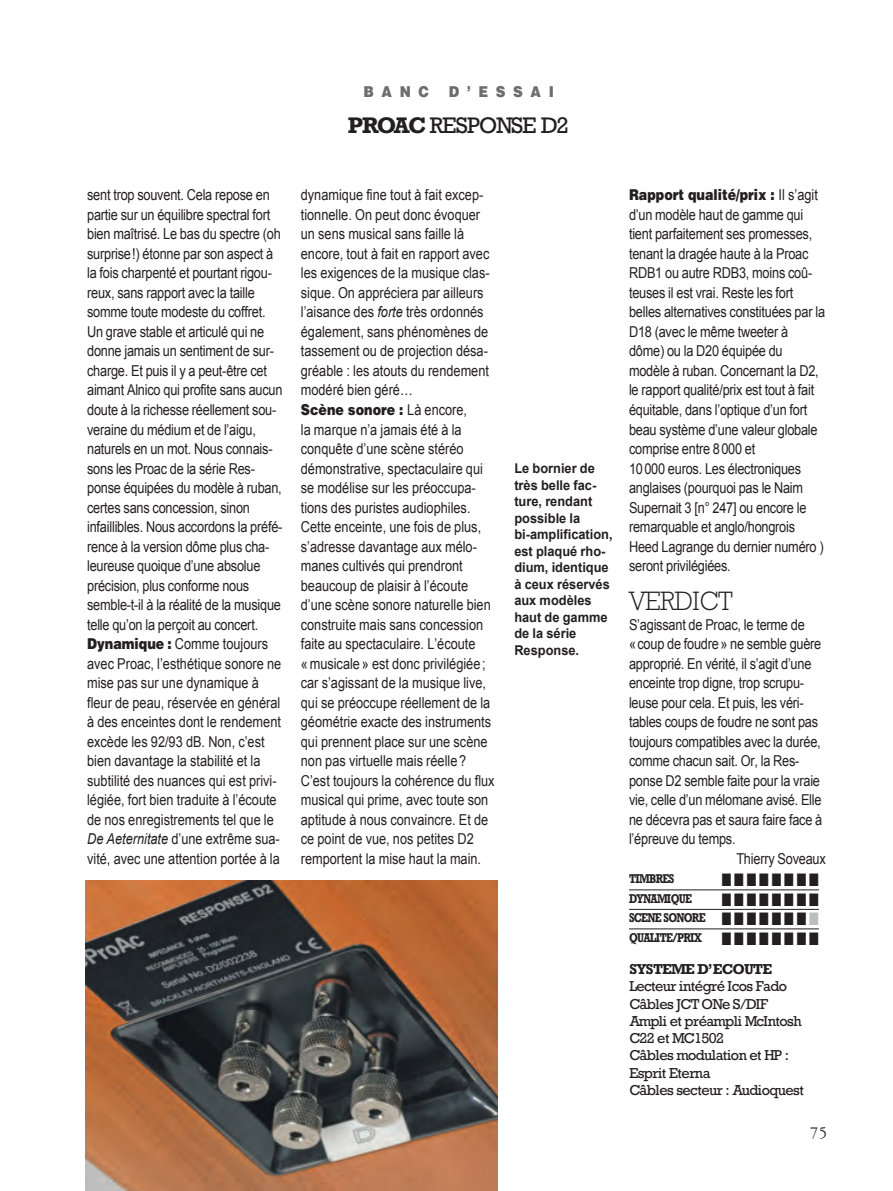
<style>
.page{position:relative;width:893px;height:1191px;background:#fff}
.page>*{position:absolute;margin:0;border:0;box-sizing:border-box;transform-origin:0 0}
.t1{font:300 27px "Rockwell";letter-spacing:-.015em;color:#231f20;scale:.95 1}
.t2{font:21.15px "Rockwell";letter-spacing:-.05em;color:#231f20}
.t3{font:18px "Zapf Dingbats";color:#231f20;scale:.7 1}
.t4{font:18px "Garamond Three";color:#231f20}
.t5{font:15px/19.5px "Arial";letter-spacing:-.015em;color:#231f20;scale:.85 1}
.t6{font:900 15px "Helvetica";color:#231f20;scale:.85 1}
.t7{font:900 15px "Helvetica";letter-spacing:.565em;color:#6c6d70;scale:.9 1}
.t8{font:700 13.5px/16.5px "Arial";color:#231f20;scale:.95 1}
.t9{font:13.5px/17.2px "Rockwell";letter-spacing:-.045em;color:#231f20}
.t10{font:700 13.5px "Rockwell";letter-spacing:-.055em;color:#231f20}
.t11{font:700 12px/19.5px "Rockwell";letter-spacing:-.075em;color:#231f20;scale:.8 1}
.s1{font-weight:700}
.s2{font-family:"Helvetica";font-weight:900}
.s3{font-style:italic}
.s4{font-family:"Arial";font-weight:400}
.s5{color:#bcbdc0}
</style>
<div class="page">
<img style="left:86px;top:880px;width:411px;height:311px">
<hr style="left:629px;top:889px;width:190px;height:1px;background:#231f20">
<hr style="left:629px;top:909px;width:190px;height:1px;background:#231f20">
<hr style="left:629px;top:928px;width:190px;height:1px;background:#231f20">
<p class="t7" style="left:363px;top:83px;width:75px">BANC</p>
<p class="t7" style="left:449px;top:83px;width:118px">D’ESSAI</p>
<h2 class="t2" style="left:348px;top:112px;width:222px"><span class="s1">PROAC</span> RESPONSE D2</h2>
<p class="t5" style="left:87px;top:185px;width:231px">sent trop souvent. Cela repose en partie sur un équilibre spectral fort bien maîtrisé. Le bas du spectre (oh surprise!) étonne par son aspect à la fois charpenté et pourtant rigou&shy;reux, sans rapport avec la taille somme toute modeste du coffret.<br>Un grave stable et articulé qui ne donne jamais un sentiment de sur&shy;charge. Et puis il y a peut-être cet aimant Alnico qui profite sans aucun doute à la richesse réellement sou&shy;veraine du médium et de l’aigu, naturels en un mot. Nous connais&shy;sons les Proac de la série Res&shy;ponse équipées du modèle à ruban, certes sans concession, sinon infaillibles. Nous accordons la préfé&shy;rence à la version dôme plus cha&shy;leureuse quoique d’une absolue précision, plus conforme nous semble-t-il à la réalité de la musique telle qu’on la perçoit au concert.<br><span class="s2">Dynamique :</span> Comme toujours avec Proac, l’esthétique sonore ne mise pas sur une dynamique à fleur de peau, réservée en général à des enceintes dont le rendement excède les 92/93 dB. Non, c’est bien davantage la stabilité et la subtilité des nuances qui est privi&shy;légiée, fort bien traduite à l’écoute de nos enregistrements tel que le <span class="s3">De Aeternitate</span> d’une extrême sua&shy;vité, avec une attention portée à la</p>
<p class="t5" style="left:301px;top:185px;width:224px">dynamique fine tout à fait excep&shy;tionnelle. On peut donc évoquer un sens musical sans faille là encore, tout à fait en rapport avec les exigences de la musique clas&shy;sique. On appréciera par ailleurs l’aisance des <span class="s3">forte</span> très ordonnés également, sans phénomènes de tassement ou de projection désa&shy;gréable : les atouts du rendement modéré bien géré…</p>
<p class="t6" style="left:301px;top:401px;width:197px">Scène sonore : <span class="s4">Là encore,</span></p>
<p class="t5" style="left:301px;top:419px;width:229px">la marque n’a jamais été à la conquête d’une scène stéréo démonstrative, spectaculaire qui se modélise sur les préoccupa&shy;tions des puristes audiophiles.<br>Cette enceinte, une fois de plus, s’adresse davantage aux mélo&shy;manes cultivés qui prendront beaucoup de plaisir à l’écoute d’une scène sonore naturelle bien construite mais sans concession faite au spectaculaire. L’écoute<br>« musicale » est donc privilégiée ; car s’agissant de la musique live, qui se préoccupe réellement de la géométrie exacte des instruments qui prennent place sur une scène non pas virtuelle mais réelle ?<br>C’est toujours la cohérence du flux musical qui prime, avec toute son aptitude à nous convaincre. Et de ce point de vue, nos petites D2 remportent la mise haut la main.</p>
<p class="t8" style="left:514px;top:461px;width:105px">Le bornier de très belle fac&shy;ture, rendant possible la bi-amplification, est plaqué rho&shy;dium, identique à ceux réservés aux modèles haut de gamme de la série<br>Response.</p>
<p class="t6" style="left:629px;top:186px;width:224px">Rapport qualité/prix : <span class="s4">Il s’agit</span></p>
<p class="t5" style="left:629px;top:205px;width:232px">d’un modèle haut de gamme qui tient parfaitement ses promesses, tenant la dragée haute à la Proac<br>RDB1 ou autre RDB3, moins coû&shy;teuses il est vrai. Reste les fort belles alternatives constituées par la<br>D18 (avec le même tweeter à dôme) ou la D20 équipée du modèle à ruban. Concernant la D2, le rapport qualité/prix est tout à fait équitable, dans l’optique d’un fort beau système d’une valeur globale comprise entre 8000 et<br>10000 euros. Les électroniques anglaises (pourquoi pas le Naim<br>Supernait 3 [n° 247] ou encore le remarquable et anglo/hongrois<br>Heed Lagrange du dernier numéro ) seront privilégiées.</p>
<h1 class="t1" style="left:629px;top:592px;width:111px">VERDICT</h1>
<p class="t5" style="left:629px;top:614px;width:208px">S’agissant de Proac, le terme de</p>
<p class="t5" style="left:629px;top:634px;width:228px">«coup de foudre» ne semble guère</p>
<p class="t5" style="left:629px;top:653px;width:216px">approprié. En vérité, il s’agit d’une</p>
<p class="t5" style="left:629px;top:673px;width:208px">enceinte trop digne, trop scrupu-</p>
<p class="t5" style="left:629px;top:692px;width:207px">leuse pour cela. Et puis, les véri-</p>
<p class="t5" style="left:629px;top:712px;width:224px">tables coups de foudre ne sont pas</p>
<p class="t5" style="left:629px;top:731px;width:227px">toujours compatibles avec la durée,</p>
<p class="t5" style="left:629px;top:751px;width:202px">comme chacun sait. Or, la Res-</p>
<p class="t5" style="left:629px;top:770px;width:226px">ponse D2 semble faite pour la vraie</p>
<p class="t5" style="left:629px;top:790px;width:228px">vie, celle d’un mélomane avisé. Elle</p>
<p class="t5" style="left:629px;top:809px;width:229px">ne décevra pas et saura faire face à</p>
<p class="t5" style="left:629px;top:829px;width:127px">l’épreuve du temps.</p>
<p class="t5" style="left:736px;top:848px;width:107px">Thierry Soveaux</p>
<p class="t11" style="left:629px;top:869px;width:58px">TIMBRES</p>
<p class="t3" style="left:722px;top:869px;width:140px">■ ■ ■■ ■ ■ ■■</p>
<p class="t11" style="left:629px;top:888px;width:80px">DYNAMIQUE</p>
<p class="t3" style="left:722px;top:889px;width:140px">■ ■ ■■ ■ ■ ■■</p>
<p class="t11" style="left:629px;top:908px;width:239px">SCENE SONORE ■ ■ ■ ■ ■ ■ ■ <span class="s5">■<br></span>QUALITE/PRIX ■ ■ ■ ■ ■ ■ ■ ■</p>
<p class="t10" style="left:629px;top:960px;width:144px">SYSTEME D’ECOUTE</p>
<p class="t9" style="left:629px;top:978px;width:176px">Lecteur intégré Icos Fado<br>Câbles JCT ONe S/DIF<br>Ampli et préampli McIntosh<br>C22 et MC1502<br>Câbles modulation et HP :<br>Esprit Eterna<br>Câbles secteur : Audioquest</p>
<p class="t4" style="left:810px;top:1126px;width:19px">75</p>
</div>
